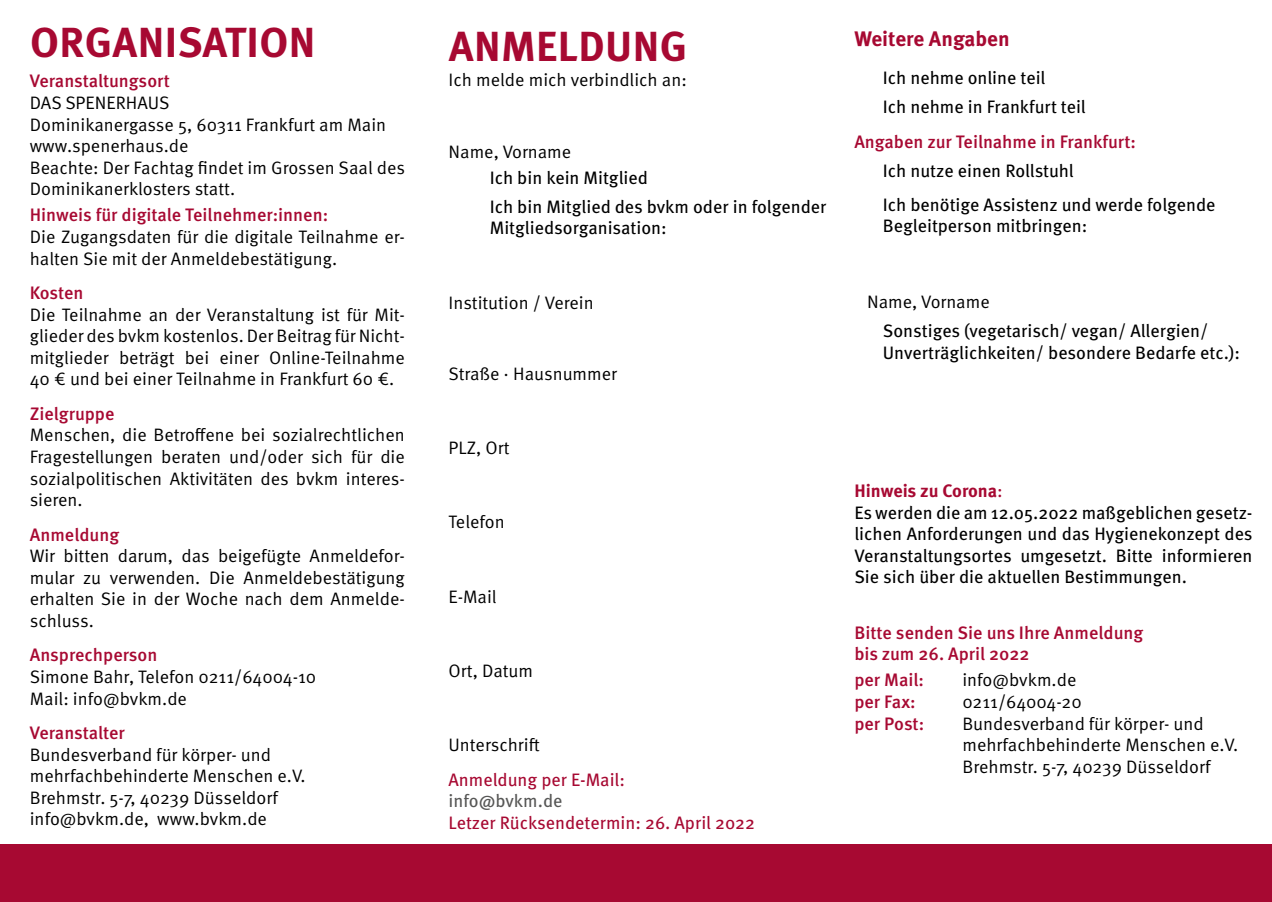
<style>
.page{position:relative;width:1272px;height:902px;background:#fff}
.page>*{position:absolute;margin:0;border:0;box-sizing:border-box;transform-origin:0 0}
.t1{font:700 42px "Meta Pro";letter-spacing:.01em;color:#a70932}
.t2{font:700 21px "Meta Pro";color:#a70932}
.t3{font:18px/21.6px "Meta Pro Norm";color:#000}
.t4{font:18px/21.6px "Meta Pro";color:#000}
.t5{font:500 18px/21.6px "Meta Pro";color:#a70932}
.t6{font:18px "Meta Pro";color:#a70932}
.t7{font:18px "Meta Pro";color:#575756}
.s1{font-weight:700;color:#a70932}
.s2{color:#a70932}
</style>
<div class="page">
<div style="left:0;top:844px;width:1271px;height:57px;background:#a70932"></div>
<h1 class="t1" style="left:30px;top:10px;width:287px">ORGANISATION</h1>
<h1 class="t1" style="left:448px;top:14px;width:240px">ANMELDUNG</h1>
<p class="t5" style="left:30px;top:69px;width:142px">Veranstaltungsort</p>
<p class="t3" style="left:30px;top:91px;width:377px">DAS SPENERHAUS<br>Dominikanergasse 5, 60311 Frankfurt am Main www.spenerhaus.de<br>Beachte: Der Fachtag findet im Grossen Saal des<br>Dominikanerklosters statt.</p>
<p class="t5" style="left:30px;top:203px;width:300px">Hinweis für digitale Teilnehmer:innen:</p>
<p class="t3" style="left:30px;top:225px;width:376px">Die Zugangsdaten für die digitale Teilnahme er&shy;halten Sie mit der Anmeldebestätigung.</p>
<p class="t5" style="left:30px;top:281px;width:55px">Kosten</p>
<p class="t3" style="left:30px;top:302px;width:376px;text-align:justify">Die Teilnahme an der Veranstaltung ist für Mit&shy;glieder des bvkm kostenlos. Der Beitrag für Nicht&shy;mitglieder beträgt bei einer Online-Teilnahme 40 € und bei einer Teilnahme in Frankfurt 60 €.</p>
<p class="t5" style="left:30px;top:401px;width:86px">Zielgruppe</p>
<p class="t3" style="left:30px;top:423px;width:376px;text-align:justify">Menschen, die Betroffene bei sozialrechtlichen Fragestellungen beraten und/oder sich für die sozialpolitischen Aktivitäten des bvkm interes&shy;sieren.</p>
<p class="t5" style="left:30px;top:522px;width:91px">Anmeldung</p>
<p class="t3" style="left:30px;top:544px;width:376px;text-align:justify">Wir bitten darum, das beigefügte Anmeldefor&shy;mular zu verwenden. Die Anmeldebestätigung erhalten Sie in der Woche nach dem Anmelde&shy;schluss.</p>
<p class="t5" style="left:30px;top:643px;width:129px">Ansprechperson</p>
<p class="t3" style="left:30px;top:664px;width:288px">Simone Bahr, Telefon 0211/64004-10<br>Mail: info@bvkm.de</p>
<p class="t5" style="left:30px;top:720px;width:96px">Veranstalter</p>
<p class="t3" style="left:30px;top:742px;width:277px">Bundesverband für körper- und mehrfachbehinderte Menschen e.V.<br>Brehmstr. 5-7, 40239 Düsseldorf info@bvkm.de, www.bvkm.de</p>
<p class="t3" style="left:448px;top:67px;width:240px">Ich melde mich verbindlich an:</p>
<p class="t3" style="left:448px;top:140px;width:124px">Name, Vorname</p>
<p class="t4" style="left:490px;top:161px;width:338px;line-height:29.5px">Ich bin kein Mitglied<br>Ich bin Mitglied des bvkm oder in folgender</p>
<p class="t4" style="left:490px;top:216px;width:178px">Mitgliedsorganisation:</p>
<p class="t3" style="left:448px;top:290px;width:147px">Institution / Verein</p>
<p class="t3" style="left:448px;top:361px;width:170px">Straße · Hausnummer</p>
<p class="t3" style="left:448px;top:436px;width:63px">PLZ, Ort</p>
<p class="t3" style="left:448px;top:510px;width:58px">Telefon</p>
<p class="t3" style="left:448px;top:584px;width:50px">E-Mail</p>
<p class="t3" style="left:448px;top:658px;width:86px">Ort, Datum</p>
<p class="t3" style="left:448px;top:733px;width:93px">Unterschrift</p>
<p class="t6" style="left:448px;top:765px;width:178px">Anmeldung per E-Mail:</p>
<p class="t7" style="left:448px;top:787px;width:115px">info@bvkm.de</p>
<p class="t6" style="left:448px;top:808px;width:308px">Letzer Rücksendetermin: 26. April 2022</p>
<p class="t2" style="left:854px;top:22px;width:157px">Weitere Angaben</p>
<p class="t4" style="left:882px;top:61px;width:204px;line-height:29.5px">Ich nehme online teil<br>Ich nehme in Frankfurt teil</p>
<p class="t5" style="left:854px;top:129px;width:283px">Angaben zur Teilnahme in Frankfurt:</p>
<p class="t4" style="left:882px;top:153px;width:334px;line-height:33.8px">Ich nutze einen Rollstuhl<br>Ich benötige Assistenz und werde folgende</p>
<p class="t4" style="left:882px;top:213px;width:206px">Begleitperson mitbringen:</p>
<p class="t3" style="left:867px;top:289px;width:124px">Name, Vorname</p>
<p class="t4" style="left:882px;top:319px;width:359px">Sonstiges (vegetarisch/ vegan/ Allergien/<br>Unverträglichkeiten/ besondere Bedarfe etc.):</p>
<p class="t4" style="left:854px;top:478px;width:400px"><span class="s1">Hinweis zu Corona</span><span class="s2">:<br></span>Es werden die am 12.05.2022 maßgeblichen gesetz&shy;lichen Anforderungen und das Hygienekonzept des Veranstaltungsortes umgesetzt. Bitte informieren Sie sich über die aktuellen Bestimmungen.</p>
<p class="t5" style="left:854px;top:620px;width:290px">Bitte senden Sie uns Ihre Anmeldung bis zum 26. April 2022</p>
<p class="t5" style="left:854px;top:668px;width:71px">per Mail:</p>
<p class="t3" style="left:962px;top:668px;width:115px">info@bvkm.de</p>
<p class="t5" style="left:854px;top:689px;width:63px">per Fax:</p>
<p class="t3" style="left:962px;top:689px;width:121px">0211/64004-20</p>
<p class="t5" style="left:854px;top:711px;width:71px">per Post:</p>
<p class="t3" style="left:962px;top:711px;width:277px">Bundesverband für körper- und mehrfachbehinderte Menschen e.V.<br>Brehmstr. 5-7, 40239 Düsseldorf</p>
</div>
